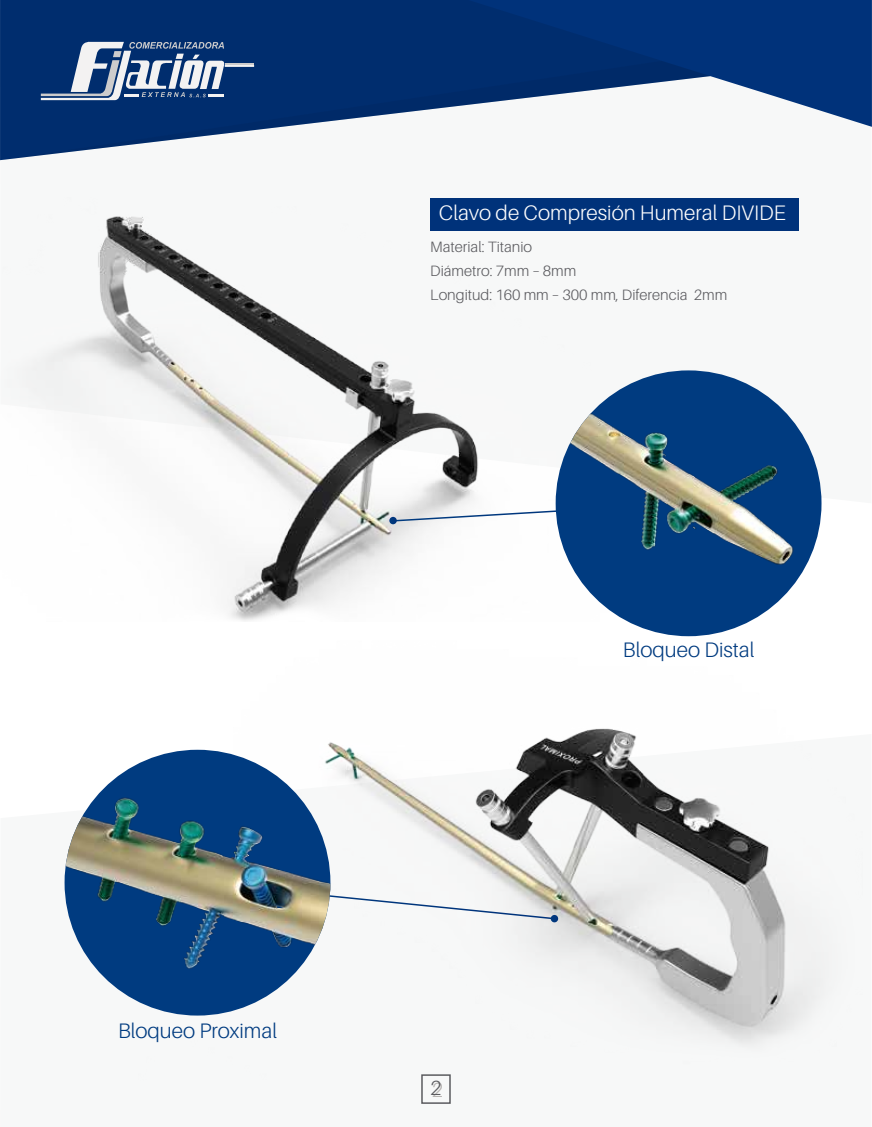
<style>
.page{position:relative;width:872px;height:1127px;background:#fff}
.page>*{position:absolute;margin:0;border:0;box-sizing:border-box;transform-origin:0 0}
.t1{font:300 21px "Aileron";color:#fff}
.t2{font:300 21px "Aileron";color:#003b80}
.t3{font:300 20.4px "Aileron";color:#5b5b5f}
.t4{font:300 15px/24.2px "Aileron";color:#5b5b5f}
</style>
<div class="page">
<svg style="left:662px;top:0;width:210px;height:127px;fill:#00327a"></svg>
<svg style="left:0;top:0;width:662px;height:61px;background:#002d6f"></svg>
<svg style="left:0;top:61px;width:710px;height:99px;fill:#002d6e"></svg>
<svg style="left:41px;top:41px;width:213px;height:59px"></svg>
<div style="left:421px;top:1074px;width:30px;height:30px;border:2px solid #5b5b5f"></div>
<img style="left:9px;top:216px;width:675px;height:373px">
<img style="left:64px;top:589px;width:778px;height:491px">
<img style="left:65px;top:750px;width:265px;height:265px;border-radius:133px">
<img style="left:555px;top:370px;width:266px;height:266px;border-radius:133px">
<div style="left:430px;top:198px;width:368px;height:32px;background:#00327a"></div>
<img style="left:389px;top:502px;width:300px;height:22px">
<img style="left:196px;top:881px;width:362px;height:41px">
<h1 class="t2" style="left:118px;top:1019px;width:160px">Bloqueo Proximal</h1>
<h1 class="t1" style="left:439px;top:202px;width:348px">Clavo de Compresión Humeral DIVIDE</h1>
<p class="t4" style="left:430px;top:234px;width:298px">Material: Titanio<br>Diámetro: 7mm – 8mm<br>Longitud: 160 mm – 300 mm, Diferencia 2mm</p>
<h2 class="t3" style="left:430px;top:1077px;width:13px">2</h2>
<h1 class="t2" style="left:623px;top:638px;width:133px">Bloqueo Distal</h1>
</div>
